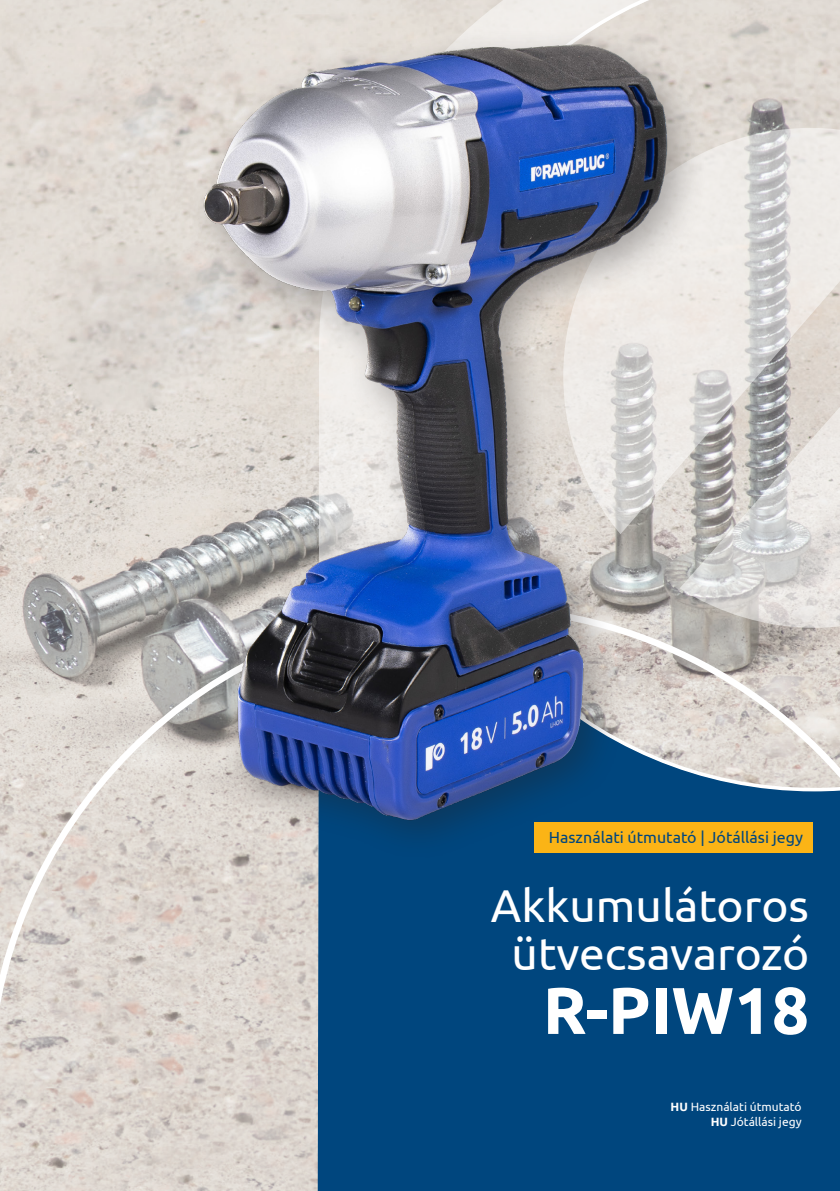
<style>
.page{position:relative;width:840px;height:1191px;background:#fff}
.page>*{position:absolute;margin:0;border:0;box-sizing:border-box;transform-origin:0 0}
.t1{font:700 66px "Ubuntu";color:#fff}
.t2{font:46px/48px "Ubuntu";color:#fff;text-align:center}
.t3{font:16px "Ubuntu";color:#00467e}
.TEKST_GŁÓWNY_222{font:12px "Ubuntu";color:#fff}
.s1{font-weight:700}
</style>
<div class="page">
<img style="left:1px;top:0;width:316px;height:1191px">
<div style="left:317px;top:1100px;width:522px;height:91px;background:#00467e"></div>
<svg style="left:0;top:601px;width:839px;height:499px;background:#6084a0"></svg>
<svg style="left:735px;top:0;width:104px;height:793px;background:#d6d3cf"></svg>
<div style="left:534px;top:822px;width:278px;height:30px;background:#fbb416"></div>
<img style="left:104px;top:0;width:631px;height:863px">
<p class="t3" style="left:548px;top:827px;width:255px">Használati útmutató | Jótállási jegy</p>
<p class="t2" style="left:490px;top:880px;width:319px">Akkumulátoros ütvecsavarozó</p>
<p class="t1" style="left:542px;top:970px;width:268px">R-PIW18</p>
<p class="TEKST_GŁÓWNY_222" style="left:670px;top:1099px;width:132px"><span class="s1">HU</span> Használati útmutató</p>
<p class="TEKST_GŁÓWNY_222" style="left:710px;top:1114px;width:92px"><span class="s1">HU</span> Jótállási jegy</p>
</div>
